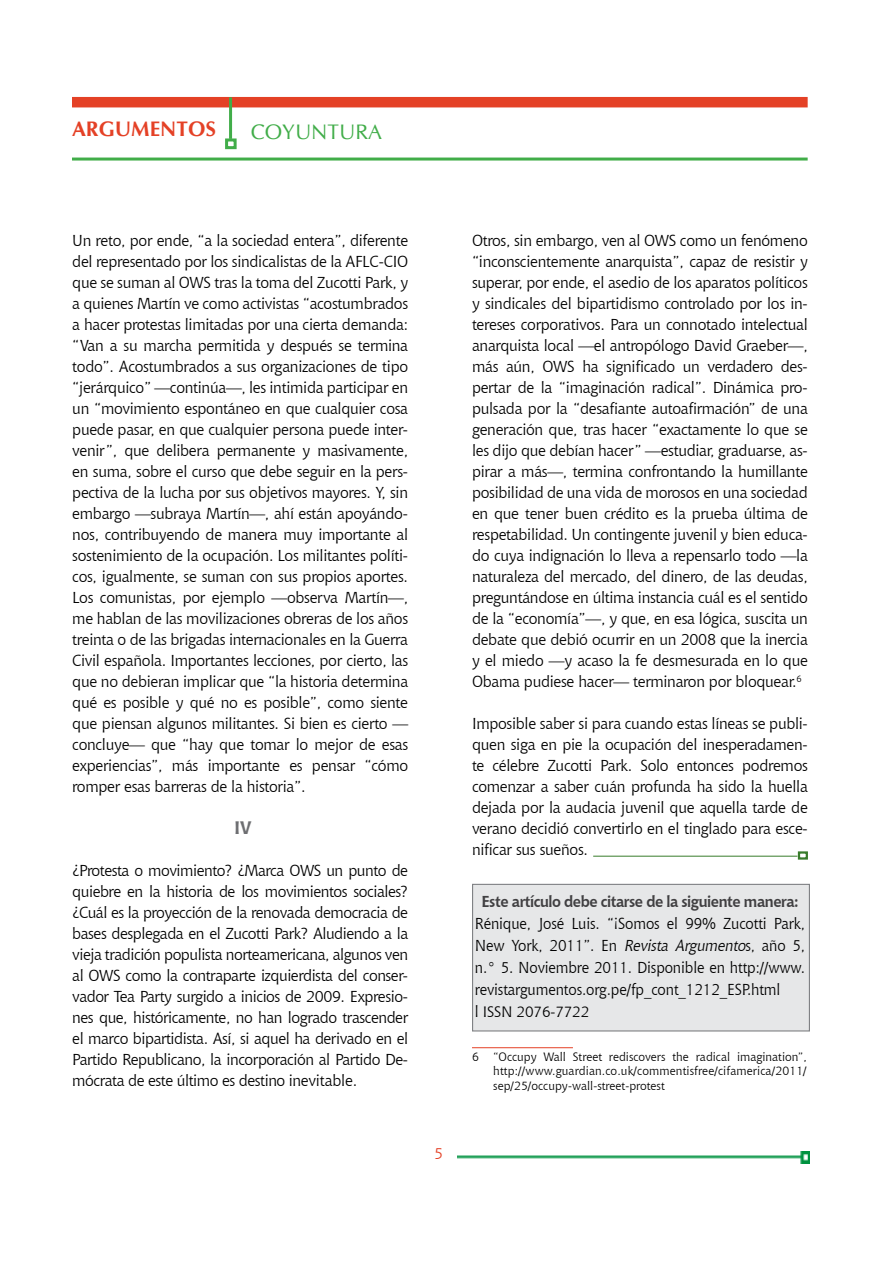
<style>
.page{position:relative;width:893px;height:1263px;background:#fff}
.page>*{position:absolute;margin:0;border:0;box-sizing:border-box;transform-origin:0 0}
.t1{font:700 21px "CG Omega";color:#e44126}
.t2{font:21px "CG Omega";color:#41ad49}
.t3{font:700 18px "Chianti BT";color:#6d6e71}
.t4{font:15.75px/21px "Chianti BT";letter-spacing:-.02em;color:#000;text-align:justify}
.t5{font:15.75px/22px "Chianti BT";letter-spacing:-.02em;color:#000;text-align:justify;scale:.95 1}
.t6{font:700 15.75px "Chianti BT";letter-spacing:-.03em;color:#414042;scale:.95 1}
.t7{font:15.75px "Chianti BT";color:#e44126}
.t8{font:15px "Chianti BT";letter-spacing:-.01em;color:#000}
.t9{font:12px/14.4px "Chianti BT";color:#000;text-align:justify}
.s1{font-style:italic}
.s2{font-size:15.75px}
</style>
<div class="page">
<img style="left:457px;top:1151px;width:353px;height:12px">
<div style="left:72px;top:97px;width:736px;height:10px;background:#e44126"></div>
<hr style="left:229px;top:97px;width:3px;height:42px;background:#41ad49">
<div style="left:225px;top:138px;width:12px;height:11px;border:3px solid #41ad49"></div>
<hr style="left:72px;top:158px;width:736px;height:3px;background:#41ad49">
<div style="left:798px;top:851px;width:10px;height:9px;border:2px solid #387c2b"></div>
<hr style="left:593px;top:856px;width:204px;height:1px;background:#387c2b">
<hr style="left:472px;top:1047px;width:101px;height:1px;background:#e44126">
<div style="left:472px;top:884px;width:338px;height:147px;background:#e6e7e8;border:1px solid #808285"></div>
<h1 class="t1" style="left:72px;top:116px;width:146px">ARGUMENTOS</h1>
<h1 class="t2" style="left:251px;top:120px;width:133px">COYUNTURA</h1>
<p class="t4" style="left:72px;top:229px;width:337px">Un reto, por ende, “a la sociedad entera”, diferente del representado por los sindicalistas de la AFLC-CIO que se suman al OWS tras la toma del Zucotti Park, y a quienes Martín ve como activistas “acostumbrados a hacer protestas limitadas por una cierta demanda: “Van a su marcha permitida y después se termina todo”. Acostumbrados a sus organizaciones de tipo “jerárquico” —continúa—, les intimida participar en un “movimiento espontáneo en que cualquier cosa puede pasar, en que cualquier persona puede inter&shy;venir”, que delibera permanente y masivamente, en suma, sobre el curso que debe seguir en la pers&shy;pectiva de la lucha por sus objetivos mayores. Y, sin embargo —subraya Martín—, ahí están apoyándo&shy;nos, contribuyendo de manera muy importante al sostenimiento de la ocupación. Los militantes políti&shy;cos, igualmente, se suman con sus propios aportes.<br>Los comunistas, por ejemplo —observa Martín—, me hablan de las movilizaciones obreras de los años treinta o de las brigadas internacionales en la Guerra Civil española. Importantes lecciones, por cierto, las que no debieran implicar que “la historia determina qué es posible y qué no es posible”, como siente que piensan algunos militantes. Si bien es cierto — concluye— que “hay que tomar lo mejor de esas experiencias”, más importante es pensar “cómo romper esas barreras de la historia”.</p>
<p class="t3" style="left:234px;top:815px;width:19px">IV</p>
<p class="t4" style="left:72px;top:859px;width:337px">¿Protesta o movimiento? ¿Marca OWS un punto de quiebre en la historia de los movimientos sociales? ¿Cuál es la proyección de la renovada democracia de bases desplegada en el Zucotti Park? Aludiendo a la vieja tradición populista norteamericana, algunos ven al OWS como la contraparte izquierdista del conser&shy;vador Tea Party surgido a inicios de 2009. Expresio&shy;nes que, históricamente, no han logrado trascender el marco bipartidista. Así, si aquel ha derivado en el Partido Republicano, la incorporación al Partido De&shy;mócrata de este último es destino inevitable.</p>
<p class="t7" style="left:434px;top:1142px;width:11px">5</p>
<p class="t4" style="left:472px;top:229px;width:337px">Otros, sin embargo, ven al OWS como un fenómeno “inconscientemente anarquista”, capaz de resistir y superar, por ende, el asedio de los aparatos políticos y sindicales del bipartidismo controlado por los in&shy;tereses corporativos. Para un connotado intelectual anarquista local —el antropólogo David Graeber—, más aún, OWS ha significado un verdadero des&shy;pertar de la “imaginación radical”. Dinámica pro&shy;pulsada por la “desafiante autoafirmación” de una generación que, tras hacer “exactamente lo que se les dijo que debían hacer” —estudiar, graduarse, as&shy;pirar a más—, termina confrontando la humillante posibilidad de una vida de morosos en una sociedad en que tener buen crédito es la prueba última de respetabilidad. Un contingente juvenil y bien educa&shy;do cuya indignación lo lleva a repensarlo todo —la naturaleza del mercado, del dinero, de las deudas, preguntándose en última instancia cuál es el sentido de la “economía”—, y que, en esa lógica, suscita un debate que debió ocurrir en un 2008 que la inercia y el miedo —y acaso la fe desmesurada en lo que Obama pudiese hacer— terminaron por bloquear.<sup>6</sup></p>
<p class="t4" style="left:472px;top:712px;width:337px">Imposible saber si para cuando estas líneas se publi&shy;quen siga en pie la ocupación del inesperadamen&shy;te célebre Zucotti Park. Solo entonces podremos comenzar a saber cuán profunda ha sido la huella dejada por la audacia juvenil que aquella tarde de verano decidió convertirlo en el tinglado para esce&shy;nificar sus sueños.</p>
<p class="t6" style="left:481px;top:890px;width:336px">Este artículo debe citarse de la siguiente manera:</p>
<p class="t5" style="left:475px;top:912px;width:349px">Rénique, José Luis. “¡Somos el 99% Zucotti Park, New York, 2011”. En <span class="s1">Revista Argumento</span>s, año 5, n.° 5. Noviembre 2011. Disponible en http://www. revistargumentos.org.pe/fp_cont_1212_ESP.html</p>
<p class="t8" style="left:475px;top:1001px;width:116px"><span class="s2">l</span> ISSN 2076-7722</p>
<p class="t9" style="left:493px;top:1049px;width:315px;text-indent:-21px">6 “Occupy Wall Street rediscovers the radical imagination”, http://www.guardian.co.uk/commentisfree/cifamerica/2011/ sep/25/occupy-wall-street-protest</p>
</div>
